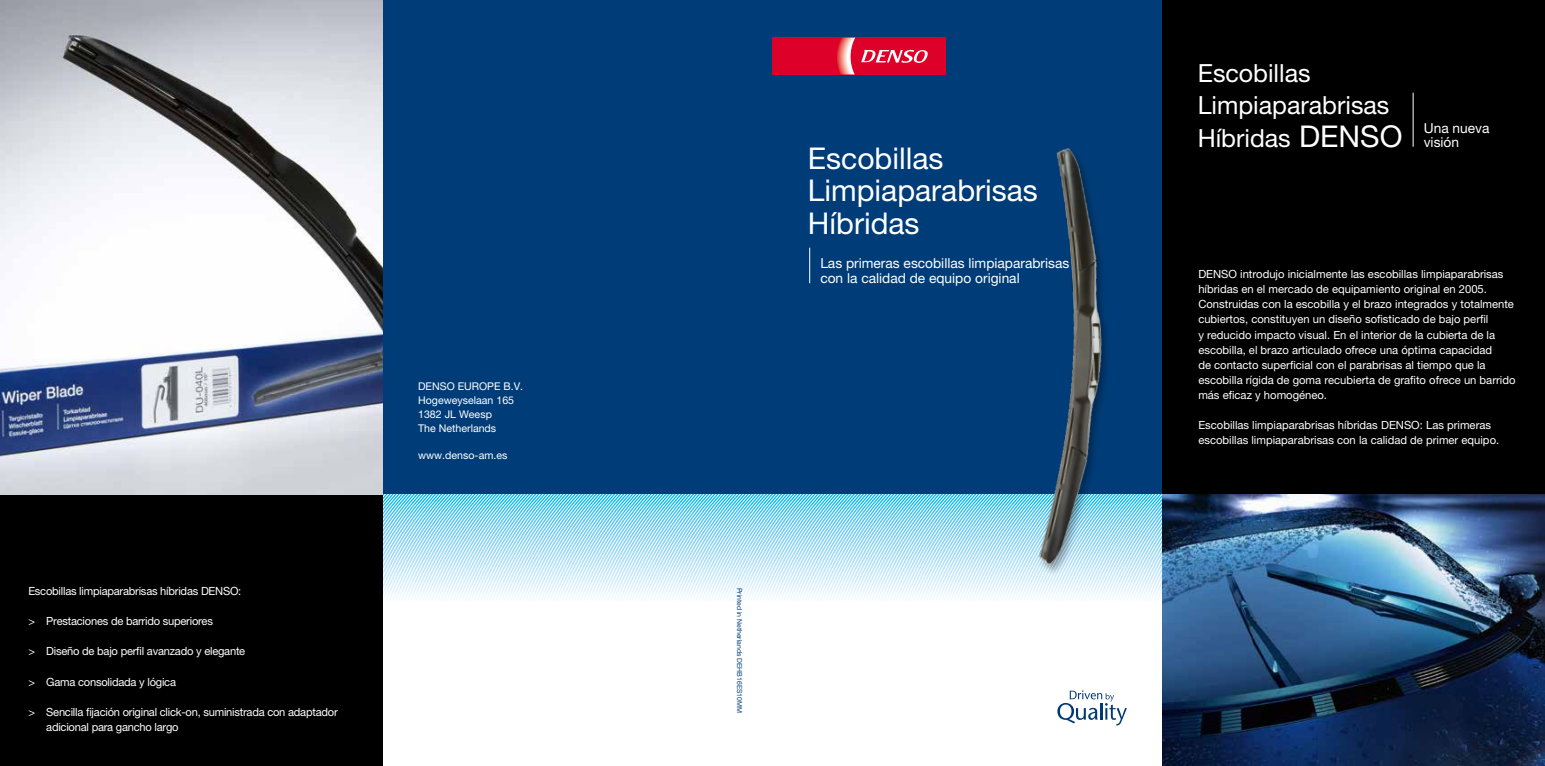
<style>
.page{position:relative;width:1545px;height:766px;background:#fff}
.page>*{position:absolute;margin:0;border:0;box-sizing:border-box;transform-origin:0 0}
.t1{font:30px/32.5px "Helvetica Neue LT Pro";color:#fff}
.t2{font:25px/32.5px "Helvetica Neue LT Pro";color:#fff}
.t3{font:13.75px/13.8px "Helvetica Neue LT Pro";color:#fff}
.t4{font:11.25px/15px "Helvetica Neue LT Pro";color:#fff}
.t5{font:11.25px/15px "Helvetica Neue LT Pro";letter-spacing:-.02em;color:#fff}
.t6{font:10.62px/13.8px "Helvetica Neue LT Pro";color:#fff}
.t7{font:6.88px "Helvetica Neue LT Pro";color:#003d78}
.s1{font-size:30px}
</style>
<div class="page">
<div style="left:383px;top:0;width:779px;height:494px;background:#003d78"></div>
<div style="left:1162px;top:0;width:383px;height:494px;background:#000"></div>
<svg style="left:383px;top:495px;width:779px;height:102px"></svg>
<div style="left:0;top:0;width:383px;height:765px;background:#000"></div>
<img style="left:0;top:0;width:383px;height:494px">
<svg style="left:1057px;top:690px;width:70px;height:35px"></svg>
<hr style="left:1413px;top:93px;width:1px;height:54px;background:#fff">
<img style="left:1030px;top:148px;width:132px;height:434px">
<img style="left:1162px;top:494px;width:383px;height:271px">
<div style="left:772px;top:37px;width:174px;height:37px;background:#dd0029"></div>
<svg style="left:837px;top:37px;width:91px;height:37px"></svg>
<hr style="left:809px;top:247px;width:1px;height:36px;background:#fff">
<p class="t5" style="left:28px;top:583px;width:215px">Escobillas limpiaparabrisas híbridas DENSO:</p>
<p class="t5" style="left:28px;top:613px;width:186px">&gt; Prestaciones de barrido superiores</p>
<p class="t5" style="left:28px;top:643px;width:218px">&gt; Diseño de bajo perfil avanzado y elegante</p>
<p class="t5" style="left:28px;top:673px;width:149px">&gt; Gama consolidada y lógica</p>
<p class="t5" style="left:46px;top:703px;width:293px;text-indent:-18px">&gt; Sencilla fijación original click-on, suministrada con adaptador adicional para gancho largo</p>
<p class="t6" style="left:418px;top:379px;width:107px">DENSO EUROPE B.V.<br>Hogeweyselaan 165<br>1382 JL Weesp<br>The Netherlands</p>
<p class="t6" style="left:418px;top:448px;width:91px">www.denso-am.es</p>
<h1 class="t1" style="left:808px;top:141px;width:232px">Escobillas<br>Limpiaparabrisas<br>Híbridas</h1>
<p class="t3" style="left:820px;top:255px;width:251px;line-height:15px">Las primeras escobillas limpiaparabrisas con la calidad de equipo original</p>
<p class="t7" style="left:744px;top:587px;width:126px;rotate:90deg">Printed in Netherlands DEHB16ES10MM</p>
<h2 class="t2" style="left:1198px;top:56px;width:206px">Escobillas<br>Limpiaparabrisas<br>Híbridas <span class="s1">DENSO</span></h2>
<p class="t3" style="left:1424px;top:121px;width:67px">Una nueva visión</p>
<p class="t4" style="left:1198px;top:267px;width:319px">DENSO introdujo inicialmente las escobillas limpiaparabrisas híbridas en el mercado de equipamiento original en 2005.<br>Construidas con la escobilla y el brazo integrados y totalmente cubiertos, constituyen un diseño sofisticado de bajo perfil<br>y reducido impacto visual. En el interior de la cubierta de la escobilla, el brazo articulado ofrece una óptima capacidad<br>de contacto superficial con el parabrisas al tiempo que la escobilla rígida de goma recubierta de grafito ofrece un barrido más eficaz y homogéneo.</p>
<p class="t4" style="left:1198px;top:417px;width:302px">Escobillas limpiaparabrisas híbridas DENSO: Las primeras escobillas limpiaparabrisas con la calidad de primer equipo.</p>
</div>
